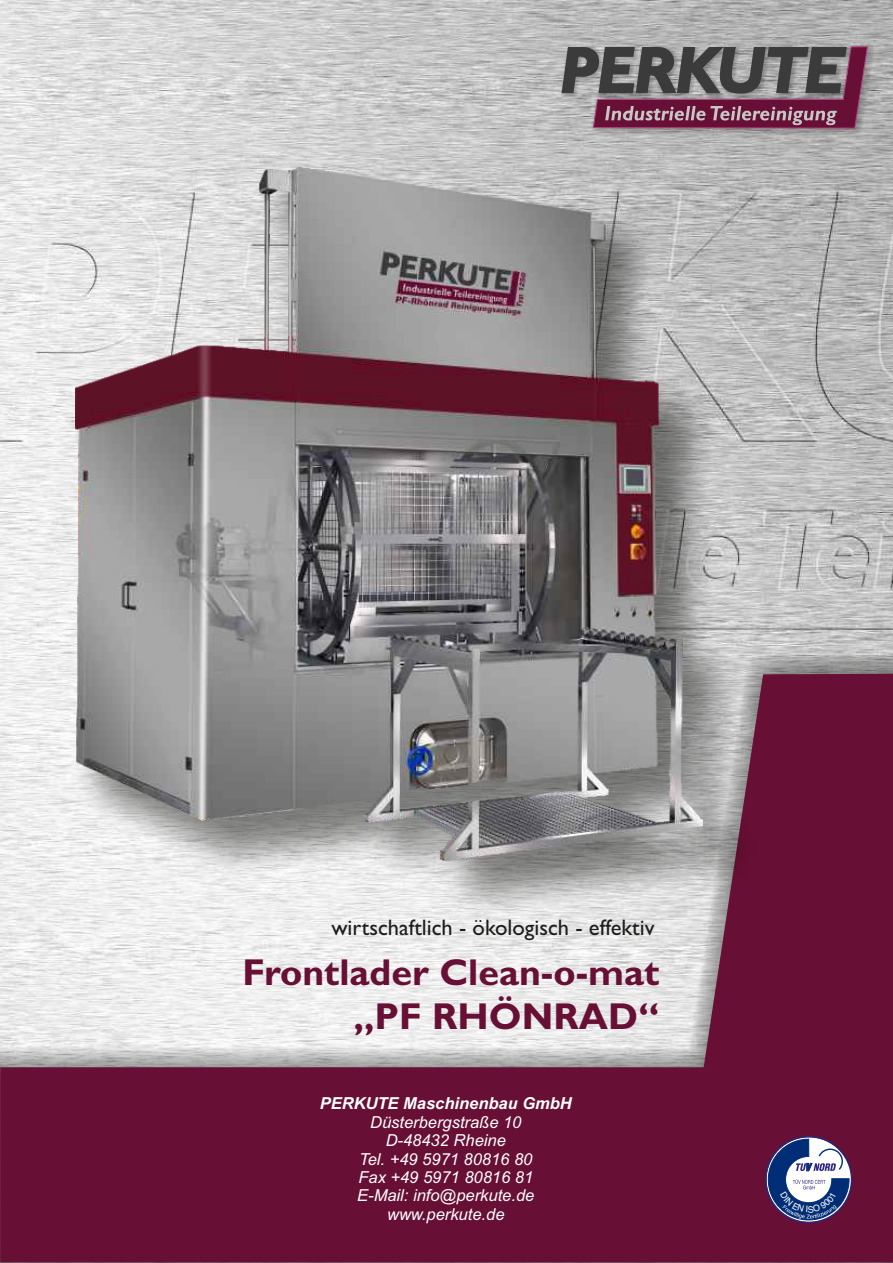
<style>
.page{position:relative;width:893px;height:1263px;background:#fff}
.page>*{position:absolute;margin:0;border:0;box-sizing:border-box;transform-origin:0 0}
.t1{font:700 37.5px/43.5px "Gill Sans";color:#670f34;text-align:right}
.t2{font:22.5px "Gill Sans";color:#1d1d1b}
.t3{font:italic 16.5px/18.5px "Arial";color:#fff;text-align:center}
.t4{font:italic 700 16.5px "Arial";color:#fff}
</style>
<div class="page">
<img style="left:0;top:0;width:893px;height:655px">
<svg style="left:0;top:674px;width:893px;height:588px;background:#90546d"></svg>
<div style="left:591px;top:45px;width:283px;height:90px;background:#1d1d1b;opacity:.29"></div>
<svg style="left:560px;top:45px;width:308px;height:83px;background:#775e69"></svg>
<div style="left:53px;top:145px;width:727px;height:793px;background:#1d1d1b;opacity:.54"></div>
<img style="left:76px;top:168px;width:626px;height:693px">
<svg style="left:765px;top:1136px;width:87px;height:87px"></svg>
<h2 class="t2" style="left:331px;top:920px;width:325px">wirtschaftlich - ökologisch - effektiv</h2>
<h1 class="t1" style="left:242px;top:955px;width:418px">Frontlader Clean-o-mat „PF RHÖNRAD“</h1>
<p class="t4" style="left:320px;top:1097px;width:254px">PERKUTE Maschinenbau GmbH</p>
<p class="t3" style="left:357px;top:1114px;width:179px">Düsterbergstraße 10<br>D-48432 Rheine<br>Tel. +49 5971 80816 80<br>Fax +49 5971 80816 81<br>E-Mail: info@perkute.de www.perkute.de</p>
</div>
